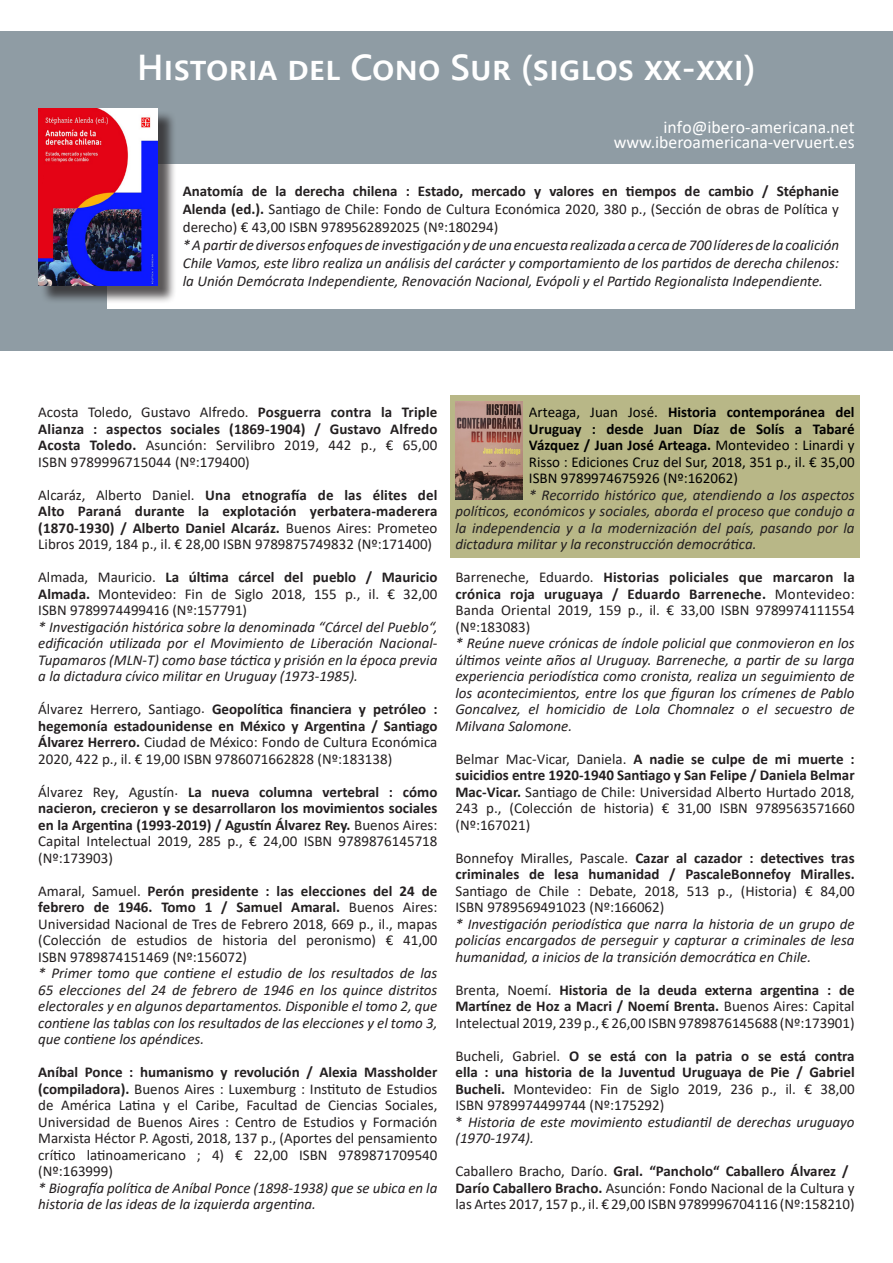
<style>
.page{position:relative;width:893px;height:1263px;background:#fff}
.page>*{position:absolute;margin:0;border:0;box-sizing:border-box;transform-origin:0 0}
.t1{font:600 36px "Segoe UI";color:#fff}
.t2{font:17.7px "Calibri";color:#fff}
.Biblio{font:15px/16.5px "Calibri";color:#231f20;text-align:justify}
.Biblio-2{font:italic 15px/16.5px "Calibri";color:#231f20;text-align:justify}
.t3{font:700 15px/16.5px "Calibri";color:#231f20;text-align:justify}
.t4{font:15px/16.5px "Calibri";color:#000;text-align:justify}
.s1{font-weight:700}
.s2{font-weight:400}
.s3{font-style:normal}
</style>
<div class="page">
<div style="left:451px;top:395px;width:409px;height:163px;background:#b8b787"></div>
<div style="left:0;top:32px;width:893px;height:319px;background:#8f9ca4"></div>
<div style="left:107px;top:164px;width:748px;height:144px;background:#fff"></div>
<div style="left:41px;top:111px;width:136px;height:194px;background:#231f20;opacity:.75"></div>
<img style="left:38px;top:108px;width:120px;height:178px">
<div style="left:455px;top:401px;width:74px;height:99px;background:linear-gradient(to bottom,#b8b787,#b8b787)"></div>
<img style="left:455px;top:401px;width:67px;height:99px">
<p class="t1" style="left:137px;top:33px;width:620px">Historia del Cono Sur (siglos xx-xxi)</p>
<p class="t2" style="left:664px;top:115px;width:193px">info@ibero-americana.net</p>
<p class="t2" style="left:614px;top:130px;width:242px">www.iberoamericana-vervuert.es</p>
<p class="Biblio" style="left:183px;top:182px;width:658px;line-height:18px"><span class="s1">Anatomía de la derecha chilena : Estado, mercado y valores en tiempos de cambio / Stéphanie Alenda (ed.).</span> Santiago de Chile: Fondo de Cultura Económica 2020, 380 p., (Sección de obras de Política y derecho) € 43,00 ISBN 9789562892025 (Nº:180294)</p>
<p class="Biblio-2" style="left:183px;top:236px;width:658px;line-height:18px">* A partir de diversos enfoques de investigación y de una encuesta realizada a cerca de 700 líderes de la coalición Chile Vamos, este libro realiza un análisis del carácter y comportamiento de los partidos de derecha chilenos: la Unión Demócrata Independiente, Renovación Nacional, Evópoli y el Partido Regionalista Independiente.</p>
<p class="Biblio" style="left:38px;top:403px;width:401px">Acosta Toledo, Gustavo Alfredo. <span class="s1">Posguerra contra la Triple Alianza : aspectos sociales (1869-1904) / Gustavo Alfredo Acosta Toledo.</span> Asunción: Servilibro 2019, 442 p., € 65,00<br>ISBN 9789996715044 (Nº:179400)</p>
<p class="t3" style="left:38px;top:486px;width:401px"><span class="s2">Alcaráz, Alberto Daniel.</span> Una etnografía de las élites del Alto Paraná durante la explotación yerbatera-maderera (1870-1930) / Alberto Daniel Alcaráz. <span class="s2">Buenos Aires: Prometeo Libros 2019, 184 p., il. € 28,00 ISBN 9789875749832 (Nº:171400)</span></p>
<p class="Biblio" style="left:38px;top:568px;width:401px">Almada, Mauricio. <span class="s1">La última cárcel del pueblo / Mauricio Almada.</span> Montevideo: Fin de Siglo 2018, 155 p., il. € 32,00<br>ISBN 9789974499416 (Nº:157791)</p>
<p class="Biblio-2" style="left:38px;top:618px;width:401px">* Investigación histórica sobre la denominada “Cárcel del Pueblo“, edificación utilizada por el Movimiento de Liberación Nacional-Tupamaros (MLN-T) como base táctica y prisión en la época previa a la dictadura cívico militar en Uruguay (1973-1985).</p>
<p class="Biblio" style="left:38px;top:700px;width:401px">Álvarez Herrero, Santiago. <span class="s1">Geopolítica financiera y petróleo : hegemonía estadounidense en México y Argentina / Santiago Álvarez Herrero.</span> Ciudad de México: Fondo de Cultura Económica 2020, 422 p., il. € 19,00 ISBN 9786071662828 (Nº:183138)</p>
<p class="t3" style="left:38px;top:783px;width:401px"><span class="s2">Álvarez Rey, Agustín.</span> La nueva columna vertebral : cómo nacieron, crecieron y se desarrollaron los movimientos sociales en la Argentina (1993-2019) / Agustín Álvarez Rey. <span class="s2">Buenos Aires:<br>Capital Intelectual 2019, 285 p., € 24,00 ISBN 9789876145718 (Nº:173903)</span></p>
<p class="Biblio" style="left:38px;top:882px;width:401px">Amaral, Samuel. <span class="s1">Perón presidente : las elecciones del 24 de febrero de 1946. Tomo 1 / Samuel Amaral.</span> Buenos Aires:<br>Universidad Nacional de Tres de Febrero 2018, 669 p., il., mapas (Colección de estudios de historia del peronismo) € 41,00<br>ISBN 9789874151469 (Nº:156072)</p>
<p class="Biblio-2" style="left:38px;top:964px;width:401px">* Primer tomo que contiene el estudio de los resultados de las 65 elecciones del 24 de febrero de 1946 en los quince distritos electorales y en algunos departamentos. Disponible el tomo 2, que contiene las tablas con los resultados de las elecciones y el tomo 3, que contiene los apéndices.</p>
<p class="Biblio" style="left:38px;top:1063px;width:401px"><span class="s1">Aníbal Ponce : humanismo y revolución / Alexia Massholder (compiladora).</span> Buenos Aires : Luxemburg : Instituto de Estudios de América Latina y el Caribe, Facultad de Ciencias Sociales, Universidad de Buenos Aires : Centro de Estudios y Formación Marxista Héctor P. Agosti, 2018, 137 p., (Aportes del pensamiento crítico latinoamericano ; 4) € 22,00 ISBN 9789871709540 (Nº:163999)</p>
<p class="Biblio-2" style="left:38px;top:1179px;width:401px">* Biografía política de Aníbal Ponce (1898-1938) que se ubica en la historia de las ideas de la izquierda argentina.</p>
<p class="t4" style="left:529px;top:403px;width:327px">Arteaga, Juan José. <span class="s1">Historia contemporánea del Uruguay : desde Juan Díaz de Solís a Tabaré Vázquez / Juan José Arteaga.</span> Montevideo : Linardi y Risso : Ediciones Cruz del Sur, 2018, 351 p., il. € 35,00<br>ISBN 9789974675926 (Nº:162062)</p>
<p class="Biblio-2" style="left:455px;top:486px;width:401px;text-indent:73px">* Recorrido histórico que, atendiendo a los aspectos políticos, económicos y sociales, aborda el proceso que condujo a la independencia y a la modernización del país, pasando por la dictadura militar y la reconstrucción democrática.</p>
<p class="Biblio" style="left:455px;top:568px;width:401px">Barreneche, Eduardo. <span class="s1">Historias policiales que marcaron la crónica roja uruguaya / Eduardo Barreneche.</span> Montevideo:<br>Banda Oriental 2019, 159 p., il. € 33,00 ISBN 9789974111554 (Nº:183083)</p>
<p class="Biblio-2" style="left:455px;top:634px;width:401px">* Reúne nueve crónicas de índole policial que conmovieron en los últimos veinte años al Uruguay. Barreneche, a partir de su larga experiencia periodística como cronista, realiza un seguimiento de los acontecimientos, entre los que figuran los crímenes de Pablo Goncalvez, el homicidio de Lola Chomnalez o el secuestro de Milvana Salomone.</p>
<p class="Biblio" style="left:455px;top:750px;width:401px">Belmar Mac-Vicar, Daniela. <span class="s1">A nadie se culpe de mi muerte : suicidios entre 1920-1940 Santiago y San Felipe / Daniela Belmar Mac-Vicar.</span> Santiago de Chile: Universidad Alberto Hurtado 2018, 243 p., (Colección de historia) € 31,00 ISBN 9789563571660 (Nº:167021)</p>
<p class="Biblio" style="left:455px;top:849px;width:401px">Bonnefoy Miralles, Pascale. <span class="s1">Cazar al cazador : detectives tras criminales de lesa humanidad / PascaleBonnefoy Miralles.<br></span>Santiago de Chile : Debate, 2018, 513 p., (Historia) € 84,00<br>ISBN 9789569491023 (Nº:166062)</p>
<p class="Biblio-2" style="left:455px;top:915px;width:401px">* Investigación periodística que narra la historia de un grupo de policías encargados de perseguir y capturar a criminales de lesa humanidad, a inicios de la transición democrática en Chile.</p>
<p class="Biblio" style="left:455px;top:981px;width:401px">Brenta, Noemí. <span class="s1">Historia de la deuda externa argentina : de Martínez de Hoz a Macri / Noemí Brenta.</span> Buenos Aires: Capital Intelectual 2019, 239 p., € 26,00 ISBN 9789876145688 (Nº:173901)</p>
<p class="t3" style="left:455px;top:1047px;width:401px"><span class="s2">Bucheli, Gabriel.</span> O se está con la patria o se está contra ella : una historia de la Juventud Uruguaya de Pie / Gabriel Bucheli. <span class="s2">Montevideo: Fin de Siglo 2019, 236 p., il. € 38,00<br>ISBN 9789974499744 (Nº:175292)</span></p>
<p class="Biblio-2" style="left:455px;top:1113px;width:401px"><span class="s3">*</span> Historia de este movimiento estudiantil de derechas uruguayo (1970-1974).</p>
<p class="Biblio" style="left:455px;top:1162px;width:401px;text-align:left">Caballero Bracho, Darío. <span class="s1">Gral.</span> <span class="s1">“</span><span class="s1">Pancholo“ Caballero Álvarez /<br>Darío Caballero Bracho.</span> Asunción: Fondo Nacional de la Cultura y las Artes 2017, 157 p., il. € 29,00 ISBN 9789996704116 (Nº:158210)</p>
</div>
